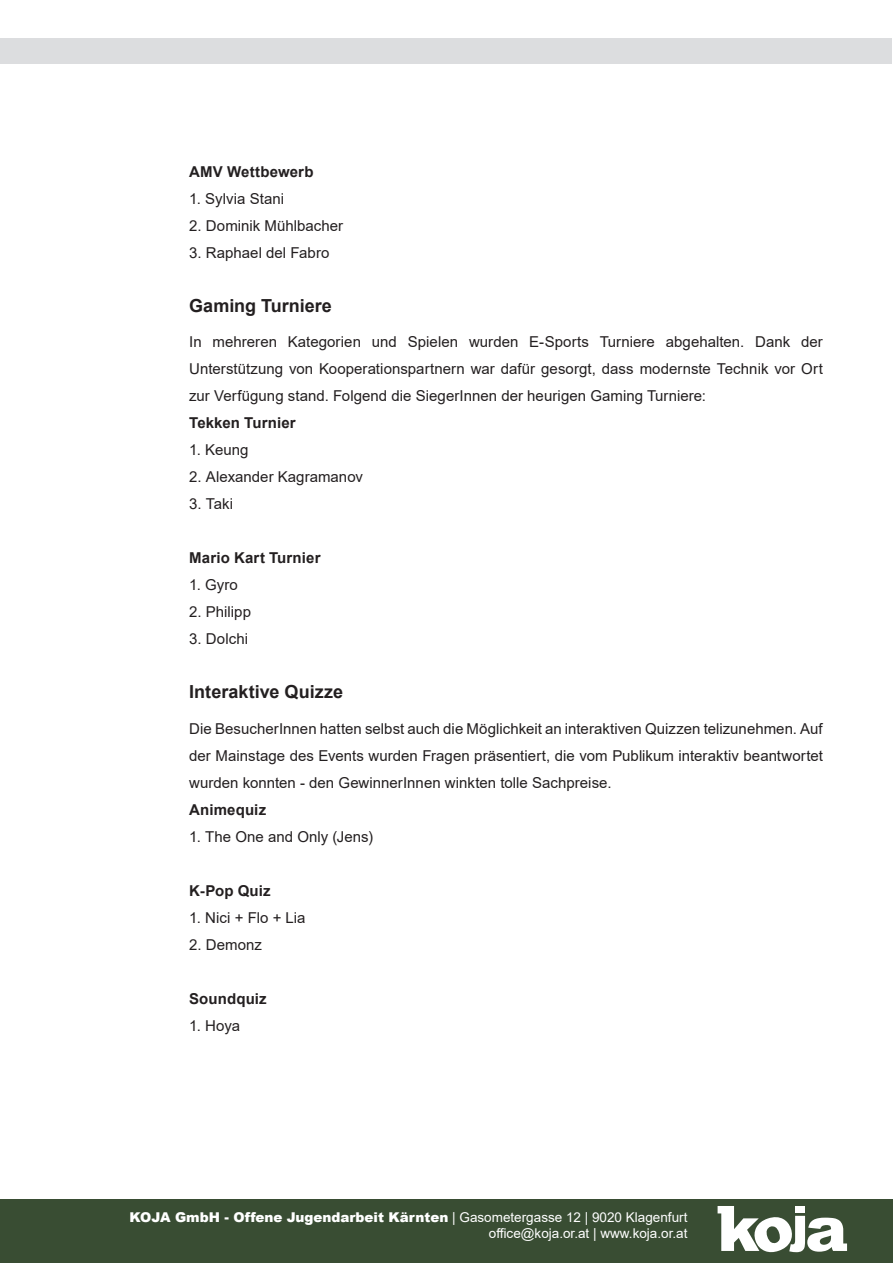
<style>
.page{position:relative;width:893px;height:1263px;background:#fff}
.page>*{position:absolute;margin:0;border:0;box-sizing:border-box;transform-origin:0 0}
.Überschrift_03{font:700 18px "Arial";color:#231f20}
.Fließtext{font:15px/27px "Arial";letter-spacing:.005em;color:#231f20;text-align:justify}
.Fließtext-2{font:700 15px "Arial";letter-spacing:.01em;color:#231f20}
.t1{font:13.5px/16.2px "Arial";color:#fff;text-align:right}
.s1{font-weight:900}
</style>
<div class="page">
<div style="left:0;top:1199px;width:893px;height:64px;background:#394d33"></div>
<svg style="left:718px;top:1206px;width:129px;height:46px"></svg>
<div style="left:0;top:38px;width:891px;height:26px;background:#dcdddf"></div>
<p class="Fließtext-2" style="left:189px;top:161px;width:126px">AMV Wettbewerb</p>
<p class="Fließtext" style="left:189px;top:185px;width:96px">1. Sylvia Stani</p>
<p class="Fließtext" style="left:189px;top:212px;width:156px">2. Dominik Mühlbacher</p>
<p class="Fließtext" style="left:189px;top:239px;width:142px">3. Raphael del Fabro</p>
<p class="Überschrift_03" style="left:189px;top:293px;width:144px">Gaming Turniere</p>
<p class="Fließtext" style="left:189px;top:328px;width:635px">In mehreren Kategorien und Spielen wurden E-Sports Turniere abgehalten. Dank der Unterstützung von Kooperationspartnern war dafür gesorgt, dass modernste Technik vor Ort zur Verfügung stand. Folgend die SiegerInnen der heurigen Gaming Turniere:</p>
<p class="Fließtext-2" style="left:189px;top:412px;width:108px">Tekken Turnier</p>
<p class="Fließtext" style="left:189px;top:436px;width:61px">1. Keung</p>
<p class="Fließtext" style="left:189px;top:463px;width:175px">2. Alexander Kagramanov</p>
<p class="Fließtext" style="left:189px;top:490px;width:45px">3. Taki</p>
<p class="Fließtext-2" style="left:189px;top:547px;width:133px">Mario Kart Turnier</p>
<p class="Fließtext" style="left:189px;top:571px;width:50px">1. Gyro</p>
<p class="Fließtext" style="left:189px;top:598px;width:63px">2. Philipp</p>
<p class="Fließtext" style="left:189px;top:625px;width:60px">3. Dolchi</p>
<p class="Überschrift_03" style="left:189px;top:679px;width:155px">Interaktive Quizze</p>
<p class="Fließtext" style="left:189px;top:715px;width:635px">Die BesucherInnen hatten selbst auch die Möglichkeit an interaktiven Quizzen telizunehmen. Auf der Mainstage des Events wurden Fragen präsentiert, die vom Publikum interaktiv beantwortet wurden konnten - den GewinnerInnen winkten tolle Sachpreise.</p>
<p class="Fließtext-2" style="left:189px;top:799px;width:78px">Animequiz</p>
<p class="Fließtext" style="left:189px;top:823px;width:185px">1. The One and Only (Jens)</p>
<p class="Fließtext-2" style="left:189px;top:880px;width:83px">K-Pop Quiz</p>
<p class="Fließtext" style="left:189px;top:904px;width:118px">1. Nici + Flo + Lia</p>
<p class="Fließtext" style="left:189px;top:931px;width:74px">2. Demonz</p>
<p class="Fließtext-2" style="left:189px;top:988px;width:79px">Soundquiz</p>
<p class="Fließtext" style="left:189px;top:1012px;width:52px">1. Hoya</p>
<p class="t1" style="left:129px;top:1209px;width:560px"><span class="s1">KOJA GmbH - Offene Jugendarbeit Kärnten</span> | Gasometergasse 12 | 9020 Klagenfurt office@koja.or.at | www.koja.or.at</p>
</div>
